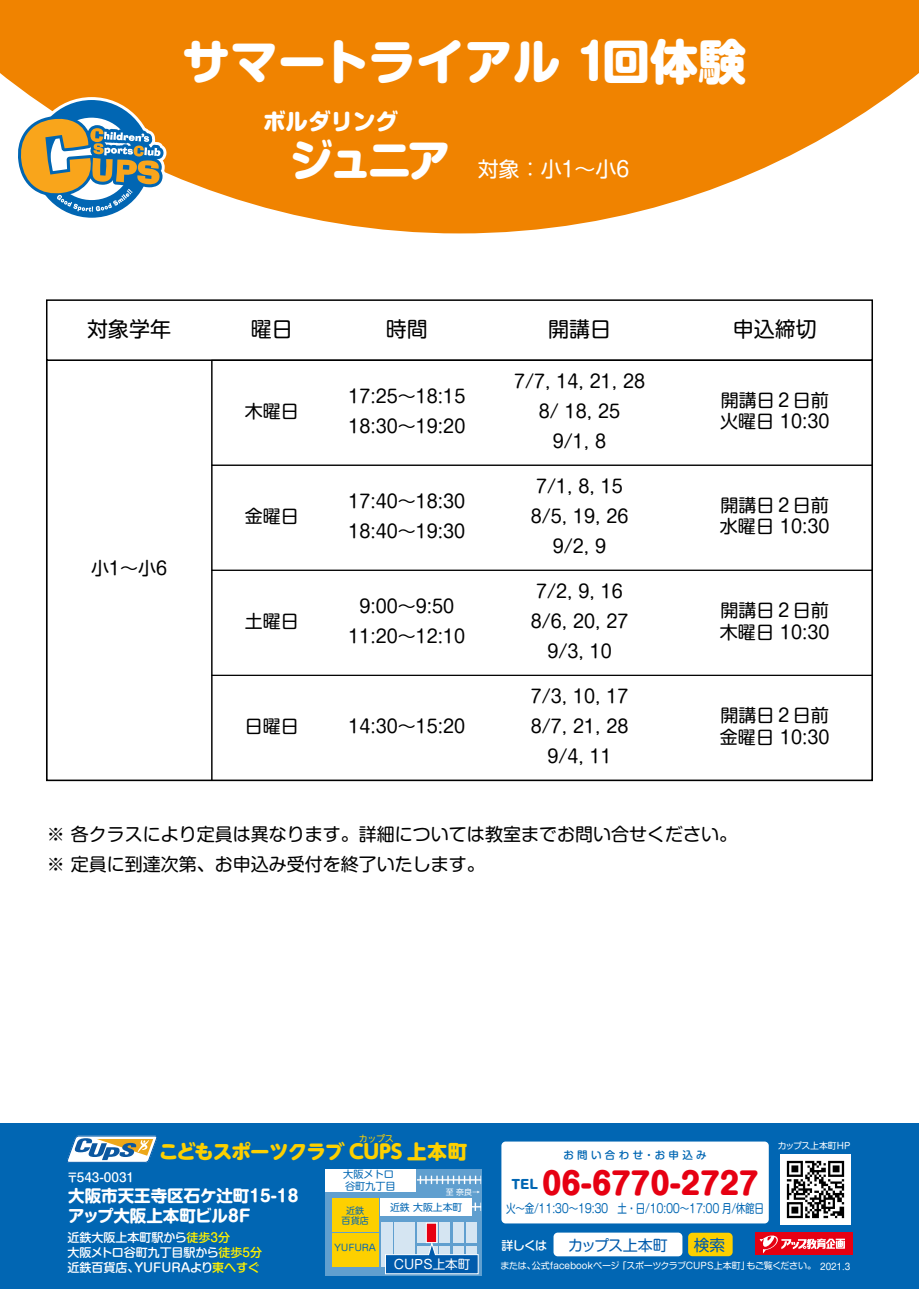
<style>
.page{position:relative;width:919px;height:1289px;background:#fff}
.page>*{position:absolute;margin:0;border:0;box-sizing:border-box;transform-origin:0 0}
.t1{font:800 48px "Shin M Go Pro";color:#fff}
.t2{font:800 30px "Shin M Go Pro";color:#e60012}
.t3{font:800 22.5px "Shin M Go Pro";color:#fff}
.t4{font:21px "Shin M Go Pro";color:#000}
.t5{font:21px "Shin M Go Pro";color:#fff}
.t6{font:800 19.5px "UD Shin M Go Pro";letter-spacing:-.04em;color:#fdd000}
.t7{font:18px/30px "Shin M Go Pro";color:#000}
.t8{font:700 16.5px/19.8px "Shin M Go Pro";color:#fff}
.t9{font:15.6px "Shin M Go Pro";color:#005bac}
.t10{font:15px "Shin M Go Pro";letter-spacing:-.04em;color:#005bac}
.t11{font:12.6px "Shin M Go Pro";color:#fff}
.t12{font:800 12.3px "Shin M Go Pro";color:#0166b3}
.t13{font:12.15px "G Shin M Go Pro";letter-spacing:-.03em;color:#0166b3;scale:.78 1}
.t14{font:500 12px/15px "Shin M Go Pro";color:#fff}
.t15{font:500 10.5px "Shin M Go Pro";letter-spacing:.32em;color:#0166b3}
.t16{font:10.2px/11.6px "Shin M Go Pro";color:#0166b3}
.t17{font:9.9px "Shin M Go Pro";color:#0166b3}
.t18{font:9px "Shin M Go Pro";color:#fff}
.t19{font:9px "Shin M Go Pro";letter-spacing:-.215em;color:#0166b3}
.t20{font:9px "UD Shin M Go Pro";color:#fdd000}
.t21{font:8.85px "Shin M Go Pro";letter-spacing:-.015em;color:#fff}
.t22{font:7.95px "Shin M Go Pro";color:#fff}
.s1{font-weight:800;font-size:43.5px}
.s2{color:#fff100}
</style>
<div class="page">
<div style="left:46px;top:359px;width:826px;height:422px;background:#fff;border:2px solid #000"></div>
<div style="left:46px;top:360px;width:166px;height:420px;border:1px solid #000"></div>
<div style="left:46px;top:299px;width:826px;height:62px;background:#fff;border:2px solid #000"></div>
<svg style="left:0;top:0;width:918px;height:233px;fill:#f08300"></svg>
<svg style="left:14px;top:97px;width:153px;height:124px"></svg>
<div style="left:211px;top:360px;width:661px;height:105px;border:1px solid #000"></div>
<div style="left:211px;top:465px;width:661px;height:105px;border:1px solid #000"></div>
<div style="left:211px;top:570px;width:661px;height:105px;border:1px solid #000"></div>
<div style="left:211px;top:675px;width:661px;height:105px;border:1px solid #000"></div>
<div style="left:0;top:1123px;width:918px;height:165px;background:#0166b3"></div>
<div style="left:501px;top:1141px;width:267px;height:82px;background:#fff;border-radius:4px"></div>
<img style="left:780px;top:1154px;width:70px;height:70px">
<svg style="left:325px;top:1169px;width:157px;height:106px;background:#70a7cb"></svg>
<svg style="left:471px;top:1202px;width:10px;height:8px"></svg>
<svg style="left:415px;top:1175px;width:66px;height:8px"></svg>
<div style="left:332px;top:1198px;width:46px;height:33px;background:#fdd000"></div>
<div style="left:380px;top:1198px;width:91px;height:17px;background:#fff"></div>
<div style="left:332px;top:1232px;width:46px;height:34px;background:#fdd000"></div>
<div style="left:381px;top:1222px;width:11px;height:44px;background:#d5e5f2"></div>
<div style="left:394px;top:1222px;width:21px;height:44px;background:#d5e5f2"></div>
<div style="left:417px;top:1222px;width:20px;height:20px;background:#d5e5f2"></div>
<div style="left:439px;top:1222px;width:11px;height:20px;background:#d5e5f2"></div>
<div style="left:453px;top:1222px;width:10px;height:20px;background:#d5e5f2"></div>
<div style="left:466px;top:1222px;width:11px;height:20px;background:#d5e5f2"></div>
<div style="left:426px;top:1222px;width:11px;height:20px;background:#e60012;border:1px solid #fff"></div>
<svg style="left:385px;top:1241px;width:93px;height:33px"></svg>
<div style="left:325px;top:1168px;width:90px;height:23px;background:#fff"></div>
<div style="left:553px;top:1232px;width:129px;height:24px;background:#fff;border-radius:4px"></div>
<div style="left:688px;top:1232px;width:44px;height:24px;background:#fdd000;border-radius:4px"></div>
<div style="left:755px;top:1232px;width:97px;height:23px;background:#e60012"></div>
<svg style="left:759px;top:1235px;width:86px;height:18px"></svg>
<svg style="left:67px;top:1135px;width:90px;height:27px;background:#9db3ba"></svg>
<h1 class="t1" style="left:182px;top:22px;width:565px">サマートライアル 1回体験</h1>
<p class="t3" style="left:263px;top:103px;width:137px">ボルダリング</p>
<p class="t5" style="left:289px;top:152px;width:341px"><span class="s1">ジュニア</span> 対象：小1～小6</p>
<p class="t4" style="left:87px;top:312px;width:85px">対象学年</p>
<p class="t4" style="left:251px;top:312px;width:43px">曜日</p>
<p class="t4" style="left:386px;top:312px;width:43px">時間</p>
<p class="t4" style="left:548px;top:312px;width:64px">開講日</p>
<p class="t4" style="left:732px;top:312px;width:85px">申込締切</p>
<p class="t7" style="left:91px;top:551px;width:77px">小1～小6</p>
<p class="t7" style="left:514px;top:363px;width:132px;text-align:center">7/7, 14, 21, 28<br>8/ 18, 25<br>9/1, 8</p>
<p class="t7" style="left:530px;top:468px;width:99px;text-align:center">7/1, 8, 15<br>8/5, 19, 26<br>9/2, 9</p>
<p class="t7" style="left:530px;top:573px;width:99px;text-align:center">7/2, 9, 16<br>8/6, 20, 27<br>9/3, 10</p>
<p class="t7" style="left:530px;top:678px;width:99px;text-align:center">7/3, 10, 17<br>8/7, 21, 28<br>9/4, 11</p>
<p class="t7" style="left:348px;top:378px;width:118px">17:25～18:15<br>18:30～19:20</p>
<p class="t7" style="left:245px;top:393px;width:55px">木曜日</p>
<p class="t7" style="left:720px;top:387px;width:111px;line-height:21.6px">開講日２日前火曜日 10:30</p>
<p class="t7" style="left:348px;top:483px;width:118px">17:40～18:30<br>18:40～19:30</p>
<p class="t7" style="left:720px;top:492px;width:111px;line-height:21.6px">開講日２日前水曜日 10:30</p>
<p class="t7" style="left:245px;top:498px;width:55px">金曜日</p>
<p class="t7" style="left:348px;top:588px;width:118px;text-align:center">9:00～9:50<br>11:20～12:10</p>
<p class="t7" style="left:720px;top:597px;width:111px;line-height:21.6px">開講日２日前木曜日 10:30</p>
<p class="t7" style="left:245px;top:603px;width:55px">土曜日</p>
<p class="t7" style="left:720px;top:702px;width:111px;line-height:21.6px">開講日２日前金曜日 10:30</p>
<p class="t7" style="left:245px;top:708px;width:55px">日曜日</p>
<p class="t7" style="left:348px;top:708px;width:118px">14:30～15:20</p>
<p class="t7" style="left:47px;top:817px;width:691px">※ 各クラスにより定員は異なります。詳細については教室までお問い合せください。※ 定員に到達次第、お申込み受付を終了いたします。</p>
<p class="t20" style="left:359px;top:1130px;width:36px">カップス</p>
<p class="t6" style="left:159px;top:1135px;width:310px">こどもスポーツクラブ CUPS 上本町</p>
<p class="t15" style="left:563px;top:1146px;width:145px">お問い合わせ・お申込み</p>
<p class="t21" style="left:778px;top:1138px;width:74px">カップス上本町HP</p>
<p class="t14" style="left:66px;top:1168px;width:69px">〒543-0031</p>
<p class="t8" style="left:68px;top:1183px;width:232px">大阪市天王寺区石ケ辻町15-18アップ大阪上本町ビル8F</p>
<p class="t14" style="left:67px;top:1228px;width:208px">近鉄大阪上本町駅から<span class="s2">徒歩3分<br></span>大阪メトロ谷町九丁目駅から<span class="s2">徒歩5分　</span>近鉄百貨店、YUFURAより<span class="s2">東へすぐ</span></p>
<p class="t16" style="left:343px;top:1167px;width:54px">大阪メトロ谷町九丁目</p>
<p class="t22" style="left:445px;top:1185px;width:36px">至 奈良→</p>
<p class="t19" style="left:346px;top:1203px;width:20px">近鉄</p>
<p class="t17" style="left:390px;top:1199px;width:74px">近鉄 大阪上本町</p>
<p class="t19" style="left:341px;top:1213px;width:29px">百貨店</p>
<p class="t19" style="left:333px;top:1240px;width:45px">ＹＵＦＵＲＡ</p>
<p class="t11" style="left:393px;top:1254px;width:78px">CUPS上本町</p>
<p class="t12" style="left:511px;top:1174px;width:28px">TEL</p>
<h2 class="t2" style="left:542px;top:1159px;width:218px">06-6770-2727</h2>
<p class="t13" style="left:506px;top:1198px;width:332px">火～金/11:30～19:30　土・日/10:00～17:00 月/休館日</p>
<p class="t14" style="left:501px;top:1236px;width:47px">詳しくは</p>
<p class="t10" style="left:568px;top:1232px;width:101px">カップス上本町</p>
<p class="t9" style="left:694px;top:1232px;width:33px">検索</p>
<p class="t18" style="left:500px;top:1258px;width:351px">または、公式facebookページ「スポーツクラブCUPS上本町」もご覧ください。 2021.3</p>
</div>
